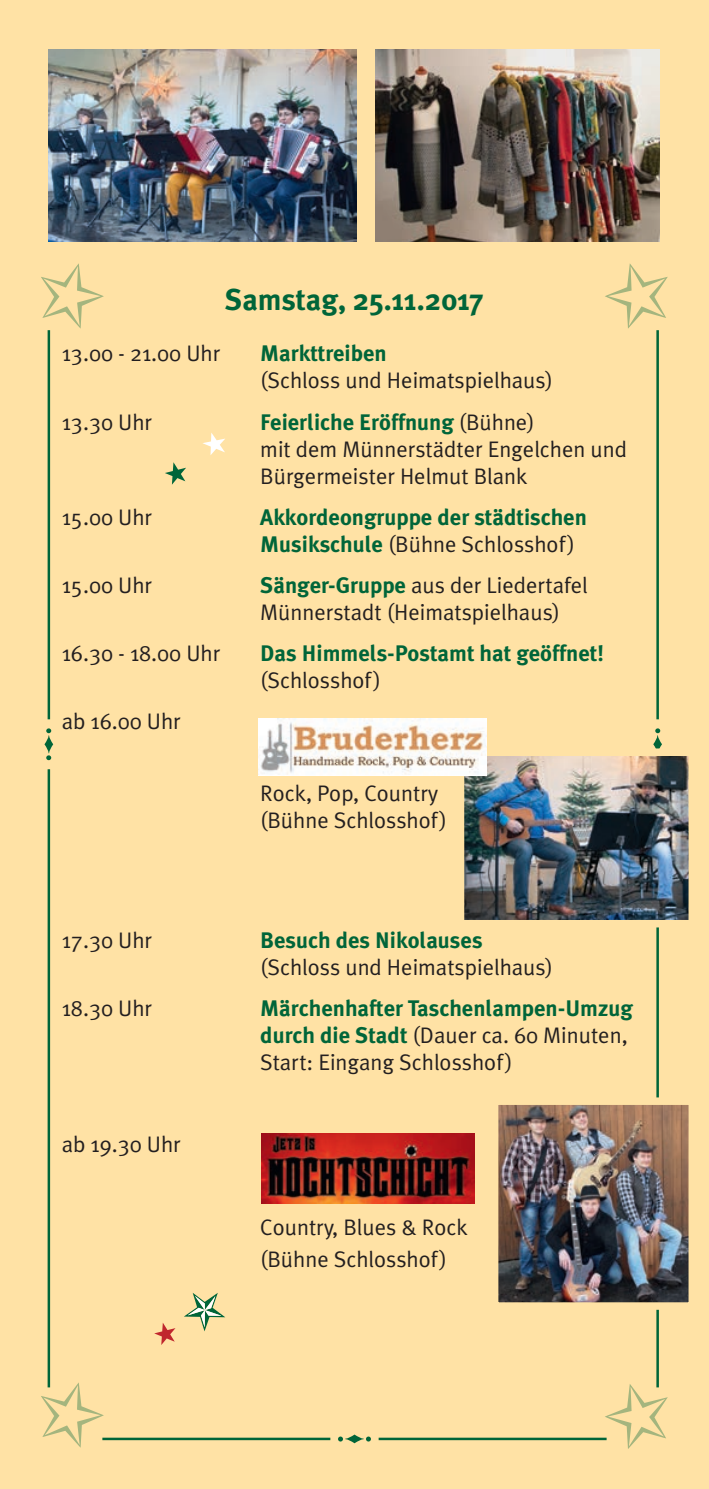
<style>
.page{position:relative;width:709px;height:1489px;background:#fff}
.page>*{position:absolute;margin:0;border:0;box-sizing:border-box;transform-origin:0 0}
.t1{font:700 30px "Meta Plus";color:#006539}
.t2{font:22.5px/27px "Meta Plus Normal";color:#231f20}
.t3{font:700 22.5px "Meta Plus";color:#006539}
.s1{font-family:"Meta Plus Normal";font-weight:400;color:#231f20}
.s2{font-family:"Meta Plus";font-weight:700;color:#006539}
</style>
<div class="page">
<div style="left:0;top:0;width:709px;height:1488px;background:#ffe2a5"></div>
<svg style="left:653px;top:728px;width:9px;height:20px"></svg>
<svg style="left:44px;top:728px;width:9px;height:32px"></svg>
<hr style="left:656px;top:330px;width:3px;height:389px;background:#006539">
<hr style="left:48px;top:769px;width:2px;height:618px;background:#006539">
<hr style="left:656px;top:769px;width:3px;height:618px;background:#006539">
<hr style="left:48px;top:330px;width:2px;height:389px;background:#006539">
<svg style="left:338px;top:1434px;width:33px;height:9px"></svg>
<hr style="left:378px;top:1437px;width:228px;height:2px;background:#006539">
<hr style="left:102px;top:1437px;width:228px;height:2px;background:#006539">
<svg style="left:41px;top:1382px;width:63px;height:65px"></svg>
<svg style="left:604px;top:1383px;width:64px;height:65px"></svg>
<svg style="left:41px;top:263px;width:63px;height:66px"></svg>
<svg style="left:605px;top:263px;width:63px;height:66px"></svg>
<img style="left:375px;top:50px;width:284px;height:191px">
<img style="left:49px;top:50px;width:308px;height:191px">
<svg style="left:184px;top:1293px;width:41px;height:38px"></svg>
<svg style="left:165px;top:462px;width:21px;height:22px"></svg>
<svg style="left:203px;top:433px;width:22px;height:22px"></svg>
<svg style="left:154px;top:1323px;width:21px;height:21px"></svg>
<img style="left:500px;top:1106px;width:187px;height:194px">
<div style="left:491px;top:1097px;width:205px;height:212px;border:8px solid #ffe2a5"></div>
<img style="left:466px;top:757px;width:221px;height:161px">
<div style="left:457px;top:748px;width:239px;height:179px;border:8px solid #ffe2a5"></div>
<img style="left:258px;top:718px;width:228px;height:58px">
<img style="left:261px;top:1133px;width:213px;height:70px">
<h1 class="t1" style="left:225px;top:282px;width:260px">Samstag, 25.11.2017</h1>
<p class="t2" style="left:62px;top:340px;width:160px">13.00 - 21.00 Uhr</p>
<p class="t3" style="left:260px;top:340px;width:128px">Markttreiben</p>
<p class="t2" style="left:260px;top:367px;width:294px">(Schloss und Heimatspielhaus)</p>
<p class="t2" style="left:62px;top:408px;width:92px">13.30 Uhr</p>
<p class="t3" style="left:260px;top:408px;width:276px">Feierliche Eröffnung <span class="s1">(Bühne)</span></p>
<p class="t2" style="left:260px;top:435px;width:368px">mit dem Münnerstädter Engelchen und<br>Bürgermeister Helmut Blank</p>
<p class="t2" style="left:62px;top:503px;width:92px">15.00 Uhr</p>
<p class="t3" style="left:260px;top:504px;width:328px">Akkordeongruppe der städtischen</p>
<p class="t2" style="left:260px;top:530px;width:316px"><span class="s2">Musikschule</span> (Bühne Schlosshof)</p>
<p class="t2" style="left:62px;top:571px;width:92px">15.00 Uhr</p>
<p class="t2" style="left:260px;top:571px;width:329px"><span class="s2">Sänger-Gruppe</span> aus der Liedertafel<br>Münnerstadt (Heimatspielhaus)</p>
<p class="t2" style="left:62px;top:639px;width:160px">16.30 - 18.00 Uhr</p>
<p class="t3" style="left:260px;top:640px;width:345px">Das Himmels-Postamt hat geöffnet!</p>
<p class="t2" style="left:260px;top:666px;width:122px">(Schlosshof)</p>
<p class="t2" style="left:62px;top:707px;width:120px">ab 16.00 Uhr</p>
<p class="t2" style="left:260px;top:779px;width:188px">Rock, Pop, Country (Bühne Schlosshof)</p>
<p class="t2" style="left:62px;top:926px;width:92px">17.30 Uhr</p>
<p class="t3" style="left:260px;top:926px;width:224px">Besuch des Nikolauses</p>
<p class="t2" style="left:260px;top:953px;width:294px">(Schloss und Heimatspielhaus)</p>
<p class="t2" style="left:62px;top:994px;width:92px">18.30 Uhr</p>
<p class="t3" style="left:260px;top:994px;width:374px">Märchenhafter Taschenlampen-Umzug</p>
<p class="t2" style="left:260px;top:1021px;width:369px"><span class="s2">durch die Stadt</span> (Dauer ca. 60 Minuten,<br>Start: Eingang Schlosshof)</p>
<p class="t2" style="left:62px;top:1130px;width:120px">ab 19.30 Uhr</p>
<p class="t2" style="left:260px;top:1210px;width:209px;line-height:32.5px">Country, Blues &amp; Rock (Bühne Schlosshof)</p>
</div>
